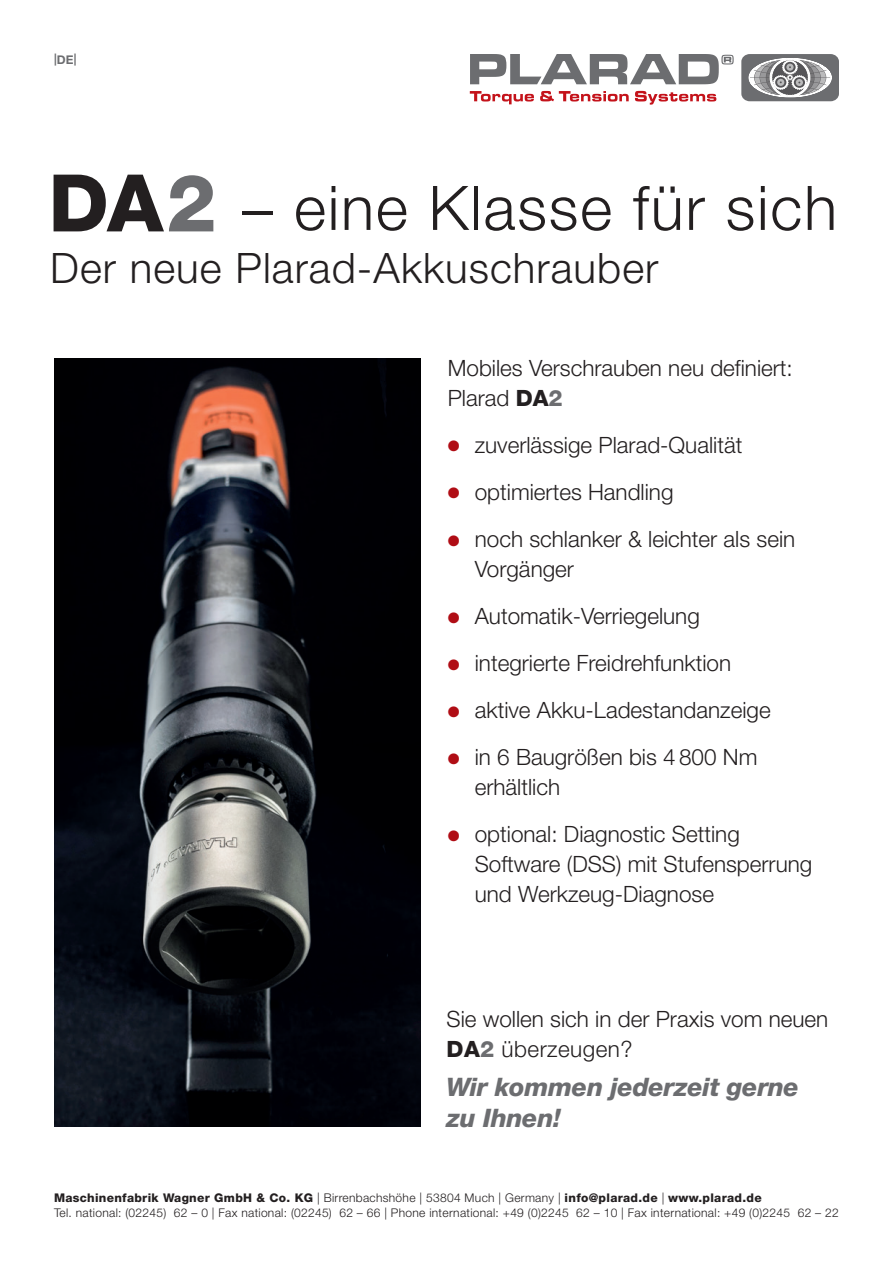
<style>
.page{position:relative;width:893px;height:1263px;background:#fff}
.page>*{position:absolute;margin:0;border:0;box-sizing:border-box;transform-origin:0 0}
.t1{font:300 61.5px "Helvetica Neue";letter-spacing:.03em;color:#231f20}
.t2{font:300 42px "Helvetica Neue";letter-spacing:.025em;color:#231f20}
.t3{font:italic 800 25.5px/30.6px "Helvetica Neue";letter-spacing:-.015em;color:#6c6d70}
.t4{font:300 22.5px/30px "Helvetica Neue";color:#231f20}
.t5{font:300 12px/15px "Helvetica Neue";letter-spacing:.025em;color:#231f20}
.t6{font:700 12px "Helvetica Neue";color:#6c6d70}
.s1{font-weight:800;font-size:79.5px}
.s2{font-weight:800;font-size:79.5px;color:#6c6d70}
.s3{font-weight:800}
.s4{font-weight:800;color:#6c6d70}
.s5{color:#b00d15}
</style>
<div class="page">
<div style="left:741px;top:54px;width:98px;height:47px;background:#6c6d70;border-radius:8px"></div>
<svg style="left:470px;top:91px;width:64px;height:13px"></svg>
<svg style="left:540px;top:91px;width:89px;height:11px"></svg>
<svg style="left:635px;top:91px;width:81px;height:14px"></svg>
<svg style="left:749px;top:58px;width:82px;height:39px"></svg>
<svg style="left:470px;top:54px;width:264px;height:30px"></svg>
<img style="left:54px;top:358px;width:367px;height:769px">
<p class="t6" style="left:54px;top:52px;width:24px">|DE|</p>
<h1 class="t1" style="left:48px;top:170px;width:790px"><span class="s1">DA</span><span class="s2">2</span> – eine Klasse für sich</h1>
<h2 class="t2" style="left:50px;top:242px;width:610px">Der neue Plarad-Akkuschrauber</h2>
<p class="t4" style="left:448px;top:352px;width:347px">Mobiles Verschrauben neu definiert:<br>Plarad <span class="s3">DA</span><span class="s4">2</span></p>
<p class="t4" style="left:448px;top:429px;width:296px"><span class="s5">●</span> zuverlässige Plarad-Qualität</p>
<p class="t4" style="left:448px;top:476px;width:227px"><span class="s5">●</span> optimiertes Handling</p>
<p class="t4" style="left:475px;top:523px;width:322px;text-indent:-27px"><span class="s5">●</span> noch schlanker &amp; leichter als sein<br>Vorgänger</p>
<p class="t4" style="left:448px;top:600px;width:254px"><span class="s5">●</span> Automatik-Verriegelung</p>
<p class="t4" style="left:448px;top:647px;width:285px"><span class="s5">●</span> integrierte Freidrehfunktion</p>
<p class="t4" style="left:448px;top:694px;width:324px"><span class="s5">●</span> aktive Akku-Ladestandanzeige</p>
<p class="t4" style="left:475px;top:741px;width:284px;text-indent:-27px"><span class="s5">●</span> in 6 Baugrößen bis 4 800 Nm erhältlich</p>
<p class="t4" style="left:475px;top:819px;width:339px;text-indent:-27px"><span class="s5">●</span> optional: Diagnostic Setting<br>Software (DSS) mit Stufensperrung und Werkzeug-Diagnose</p>
<p class="t4" style="left:446px;top:1003px;width:383px;line-height:30.6px">Sie wollen sich in der Praxis vom neuen<br><span class="s3">DA</span><span class="s4">2</span> überzeugen?</p>
<p class="t3" style="left:446px;top:1072px;width:354px">Wir kommen jederzeit gerne zu Ihnen!</p>
<p class="t5" style="left:54px;top:1190px;width:786px"><span class="s3">Maschinenfabrik Wagner GmbH &amp; Co. KG</span> | Birrenbachshöhe | 53804 Much | Germany | <span class="s3">info@plarad.de</span> | <span class="s3">www.plarad.de<br></span>Tel. national: (02245) 62 – 0 | Fax national: (02245) 62 – 66 | Phone international: +49 (0)2245 62 – 10 | Fax international: +49 (0)2245 62 – 22</p>
</div>
